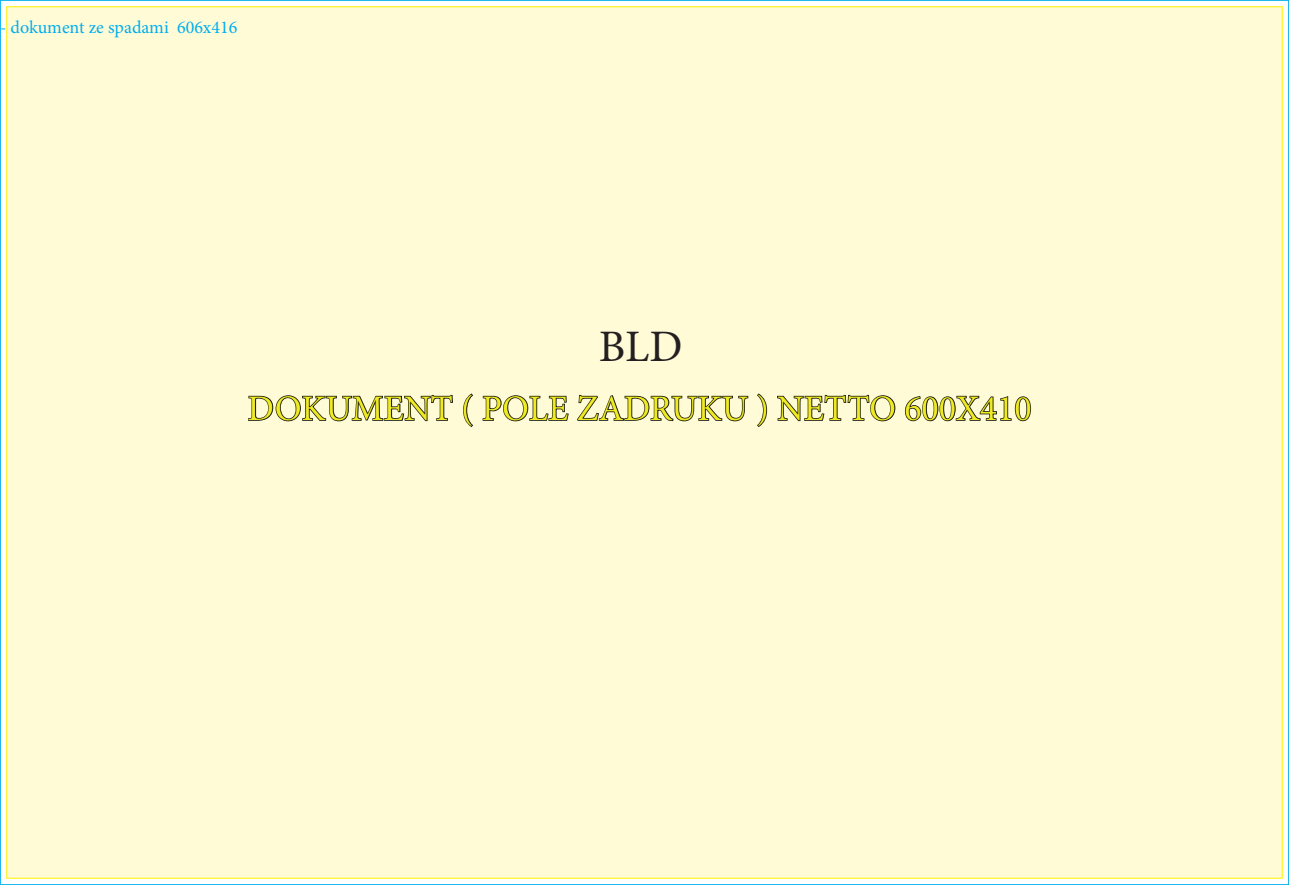
<style>
.page{position:relative;width:1289px;height:885px;background:#fff}
.page>*{position:absolute;margin:0;border:0;box-sizing:border-box;transform-origin:0 0}
.t1{font:45px "Minion Pro";color:#231f20}
.t2{font:36px "Minion Pro";color:#efea22}
.t3{font:18px "Minion Pro";color:#00aeef}
</style>
<div class="page">
<div style="left:6px;top:6px;width:1276px;height:872px;background:#fffbd6"></div>
<svg style="left:248px;top:394px;width:205px;height:28px"></svg>
<svg style="left:463px;top:393px;width:10px;height:34px"></svg>
<svg style="left:482px;top:395px;width:87px;height:27px"></svg>
<svg style="left:577px;top:394px;width:172px;height:28px"></svg>
<svg style="left:757px;top:393px;width:10px;height:34px"></svg>
<svg style="left:777px;top:394px;width:119px;height:28px"></svg>
<svg style="left:904px;top:395px;width:127px;height:27px"></svg>
<p class="t3" style="left:0;top:15px;width:239px">- dokument ze spadami 606x416</p>
<p class="t1" style="left:599px;top:316px;width:85px">BLD</p>
<p class="t2" style="left:248px;top:384px;width:785px">DOKUMENT ( POLE ZADRUKU ) NETTO 600X410</p>
</div>
